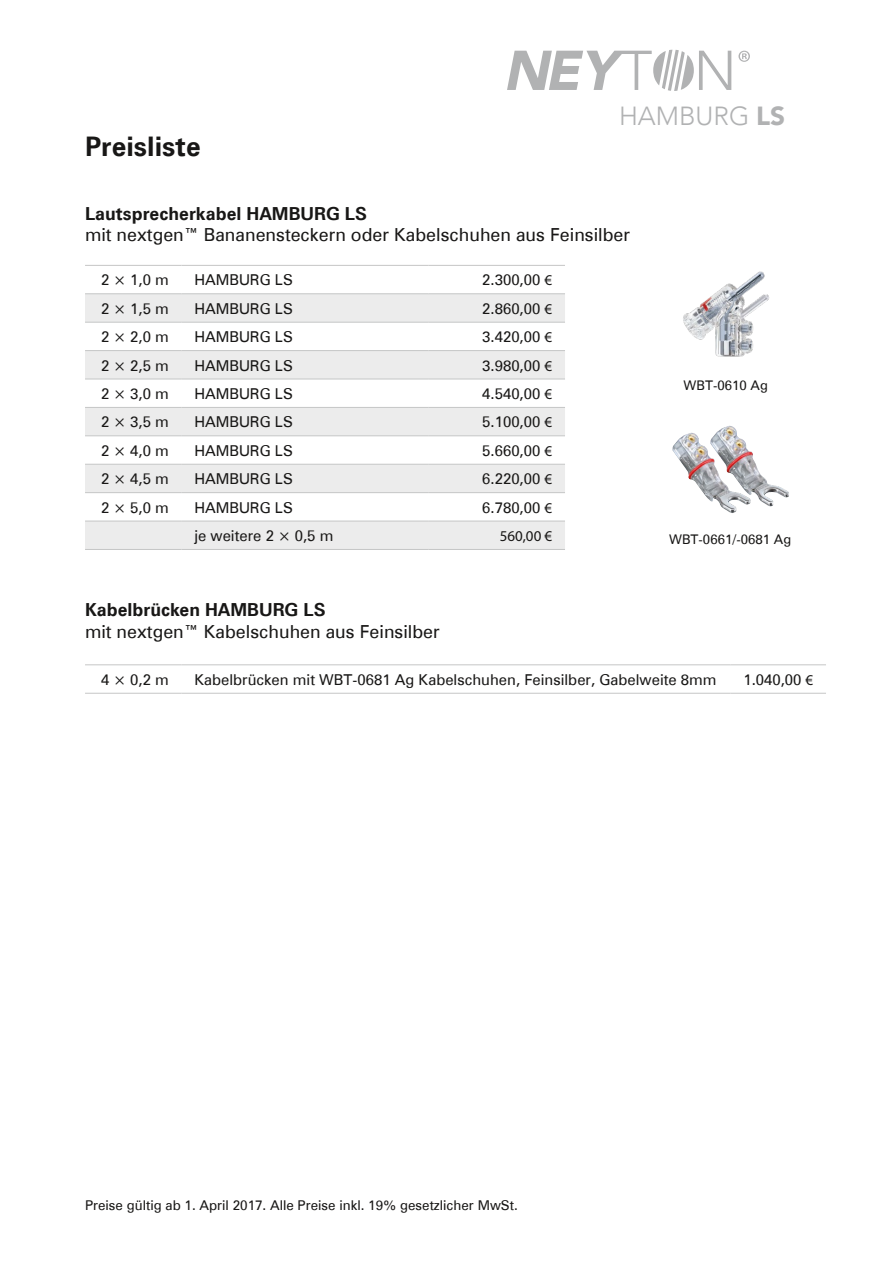
<style>
.page{position:relative;width:893px;height:1263px;background:#fff}
.page>*{position:absolute;margin:0;border:0;box-sizing:border-box;transform-origin:0 0}
.t1{font:700 27px "Zurich BT";color:#181716}
.t2{font:300 26.1px "Avenir LT";color:#b1b2b3}
.t3{font:18px "Zurich BT";color:#181716}
.t4{font:700 18px "Zurich BT";color:#181716}
.t5{font:15px "Zurich BT";color:#181716}
.t6{font:15px "Myriad Pro";color:#181716}
.t7{font:13.5px "Zurich BT";color:#181716}
.t8{font:13.35px "Zurich BT";color:#181716}
.s1{font-weight:900}
.s2{font-family:"Myriad Pro"}
</style>
<div class="page">
<svg style="left:85px;top:294px;width:480px;height:255px;fill:#ececec"></svg>
<hr style="left:85px;top:265px;width:97px;height:1px;background:#c5c6c6">
<hr style="left:182px;top:265px;width:247px;height:1px;background:#c5c6c6">
<hr style="left:429px;top:265px;width:136px;height:1px;background:#c5c6c6">
<hr style="left:85px;top:293px;width:97px;height:1px;background:#c5c6c6">
<hr style="left:182px;top:293px;width:247px;height:1px;background:#c5c6c6">
<hr style="left:429px;top:293px;width:136px;height:1px;background:#c5c6c6">
<hr style="left:85px;top:322px;width:97px;height:1px;background:#c5c6c6">
<hr style="left:182px;top:322px;width:247px;height:1px;background:#c5c6c6">
<hr style="left:429px;top:322px;width:136px;height:1px;background:#c5c6c6">
<hr style="left:85px;top:350px;width:97px;height:1px;background:#c5c6c6">
<hr style="left:182px;top:350px;width:247px;height:1px;background:#c5c6c6">
<hr style="left:429px;top:350px;width:136px;height:1px;background:#c5c6c6">
<hr style="left:85px;top:379px;width:97px;height:1px;background:#c5c6c6">
<hr style="left:182px;top:379px;width:247px;height:1px;background:#c5c6c6">
<hr style="left:429px;top:379px;width:136px;height:1px;background:#c5c6c6">
<hr style="left:85px;top:407px;width:97px;height:1px;background:#c5c6c6">
<hr style="left:182px;top:407px;width:247px;height:1px;background:#c5c6c6">
<hr style="left:429px;top:407px;width:136px;height:1px;background:#c5c6c6">
<hr style="left:85px;top:435px;width:97px;height:1px;background:#c5c6c6">
<hr style="left:182px;top:435px;width:247px;height:1px;background:#c5c6c6">
<hr style="left:429px;top:435px;width:136px;height:1px;background:#c5c6c6">
<hr style="left:85px;top:464px;width:97px;height:1px;background:#c5c6c6">
<hr style="left:182px;top:464px;width:247px;height:1px;background:#c5c6c6">
<hr style="left:429px;top:464px;width:136px;height:1px;background:#c5c6c6">
<hr style="left:85px;top:492px;width:97px;height:1px;background:#c5c6c6">
<hr style="left:182px;top:492px;width:247px;height:1px;background:#c5c6c6">
<hr style="left:429px;top:492px;width:136px;height:1px;background:#c5c6c6">
<hr style="left:85px;top:521px;width:97px;height:1px;background:#c5c6c6">
<hr style="left:182px;top:521px;width:247px;height:1px;background:#c5c6c6">
<hr style="left:429px;top:521px;width:136px;height:1px;background:#c5c6c6">
<hr style="left:85px;top:549px;width:97px;height:1px;background:#c5c6c6">
<hr style="left:182px;top:549px;width:247px;height:1px;background:#c5c6c6">
<hr style="left:429px;top:549px;width:136px;height:1px;background:#c5c6c6">
<hr style="left:85px;top:664px;width:97px;height:1px;background:#c5c6c6">
<hr style="left:182px;top:664px;width:549px;height:1px;background:#c5c6c6">
<hr style="left:731px;top:664px;width:95px;height:1px;background:#c5c6c6">
<hr style="left:85px;top:693px;width:97px;height:1px;background:#c5c6c6">
<hr style="left:182px;top:693px;width:549px;height:1px;background:#c5c6c6">
<hr style="left:731px;top:693px;width:95px;height:1px;background:#c5c6c6">
<svg style="left:507px;top:50px;width:224px;height:41px"></svg>
<svg style="left:738px;top:51px;width:12px;height:11px"></svg>
<img style="left:683px;top:271px;width:86px;height:86px">
<img style="left:710px;top:426px;width:19px;height:41px">
<h1 class="t1" style="left:85px;top:130px;width:117px">Preisliste</h1>
<h2 class="t2" style="left:619px;top:105px;width:168px">HAMBURG <span class="s1">LS</span></h2>
<p class="t4" style="left:85px;top:202px;width:283px">Lautsprecherkabel HAMBURG LS</p>
<p class="t3" style="left:85px;top:224px;width:547px">mit nextgen™ Bananensteckern oder Kabelschuhen aus Feinsilber</p>
<p class="t5" style="left:101px;top:271px;width:69px">2 × 1,0 m</p>
<p class="t5" style="left:194px;top:271px;width:100px">HAMBURG LS</p>
<p class="t5" style="left:482px;top:271px;width:71px">2.300,00 <span class="s2">€</span></p>
<p class="t5" style="left:101px;top:299px;width:69px">2 × 1,5 m</p>
<p class="t5" style="left:194px;top:299px;width:100px">HAMBURG LS</p>
<p class="t5" style="left:482px;top:299px;width:71px">2.860,00 <span class="s2">€</span></p>
<p class="t5" style="left:101px;top:328px;width:69px">2 × 2,0 m</p>
<p class="t5" style="left:194px;top:328px;width:100px">HAMBURG LS</p>
<p class="t5" style="left:482px;top:328px;width:71px">3.420,00 <span class="s2">€</span></p>
<p class="t5" style="left:101px;top:356px;width:69px">2 × 2,5 m</p>
<p class="t5" style="left:194px;top:356px;width:100px">HAMBURG LS</p>
<p class="t5" style="left:482px;top:356px;width:71px">3.980,00 <span class="s2">€</span></p>
<p class="t5" style="left:101px;top:384px;width:69px">2 × 3,0 m</p>
<p class="t5" style="left:194px;top:384px;width:100px">HAMBURG LS</p>
<p class="t5" style="left:482px;top:384px;width:71px">4.540,00 <span class="s2">€</span></p>
<p class="t5" style="left:101px;top:413px;width:69px">2 × 3,5 m</p>
<p class="t5" style="left:194px;top:413px;width:100px">HAMBURG LS</p>
<p class="t5" style="left:482px;top:413px;width:71px">5.100,00 <span class="s2">€</span></p>
<p class="t5" style="left:101px;top:441px;width:69px">2 × 4,0 m</p>
<p class="t5" style="left:194px;top:441px;width:100px">HAMBURG LS</p>
<p class="t5" style="left:482px;top:441px;width:71px">5.660,00 <span class="s2">€</span></p>
<p class="t5" style="left:101px;top:470px;width:69px">2 × 4,5 m</p>
<p class="t5" style="left:194px;top:470px;width:100px">HAMBURG LS</p>
<p class="t5" style="left:482px;top:470px;width:71px">6.220,00 <span class="s2">€</span></p>
<p class="t5" style="left:101px;top:498px;width:69px">2 × 5,0 m</p>
<p class="t5" style="left:194px;top:498px;width:100px">HAMBURG LS</p>
<p class="t5" style="left:482px;top:498px;width:71px">6.780,00 <span class="s2">€</span></p>
<p class="t5" style="left:194px;top:526px;width:141px">je weitere 2 × 0,5 m</p>
<p class="t6" style="left:500px;top:527px;width:54px">560,00 €</p>
<p class="t4" style="left:85px;top:599px;width:242px">Kabelbrücken HAMBURG LS</p>
<p class="t3" style="left:85px;top:620px;width:356px">mit nextgen™ Kabelschuhen aus Feinsilber</p>
<p class="t8" style="left:684px;top:377px;width:86px">WBT-0610 Ag</p>
<p class="t8" style="left:669px;top:531px;width:124px">WBT-0661/-0681 Ag</p>
<p class="t5" style="left:101px;top:670px;width:69px">4 × 0,2 m</p>
<p class="t5" style="left:194px;top:670px;width:524px">Kabelbrücken mit WBT-0681 Ag Kabelschuhen, Feinsilber, Gabelweite 8mm</p>
<p class="t5" style="left:743px;top:670px;width:71px">1.040,00 <span class="s2">€</span></p>
<p class="t7" style="left:85px;top:1197px;width:434px">Preise gültig ab 1. April 2017. Alle Preise inkl. 19% gesetzlicher MwSt.</p>
</div>
